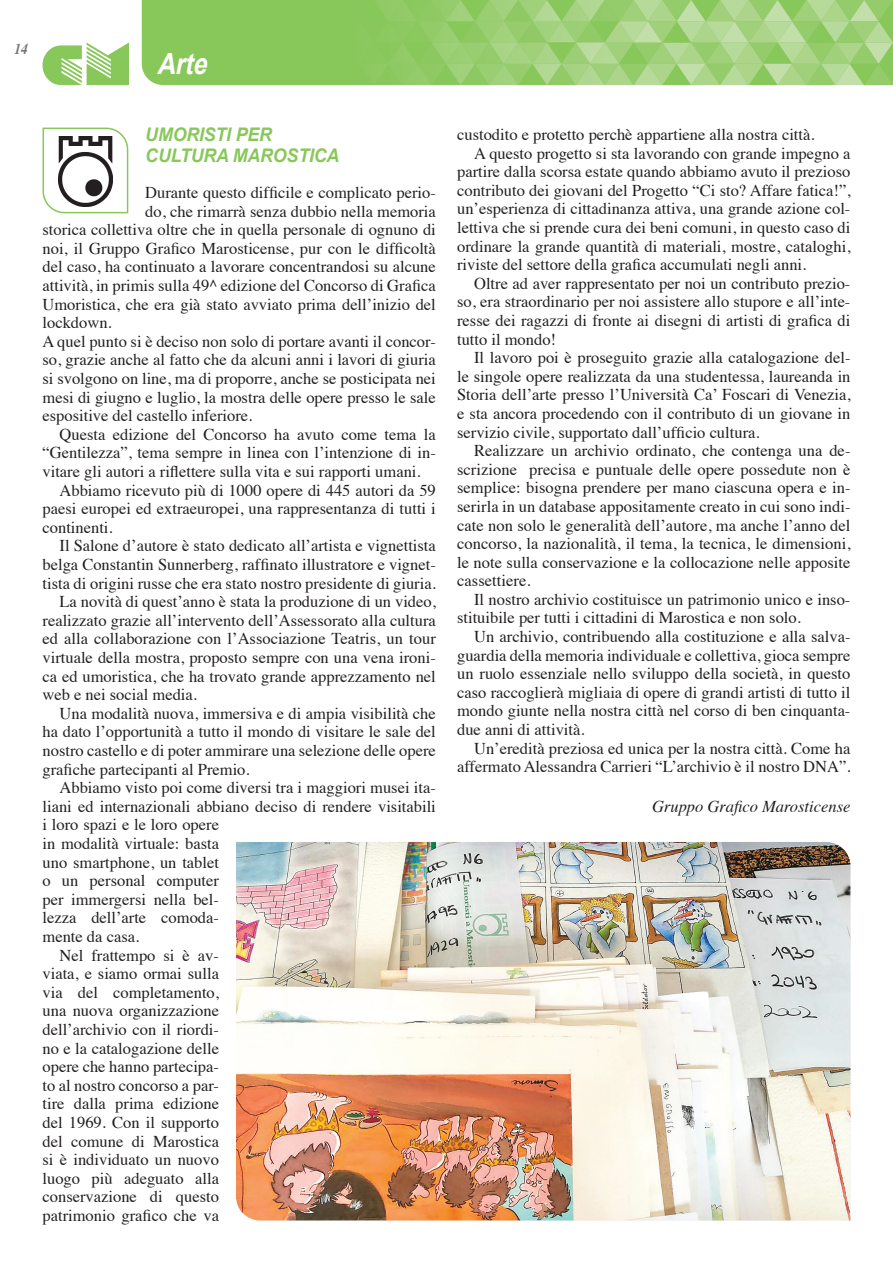
<style>
.page{position:relative;width:893px;height:1263px;background:#fff}
.page>*{position:absolute;margin:0;border:0;box-sizing:border-box;transform-origin:0 0}
.t1{font:italic 700 29.25px "Arial";color:#fff;scale:.85 1}
.t2{font:italic 700 18.75px/21px "Arial";letter-spacing:-.01em;color:#88c75a;scale:.95 1}
.t3{font:16.5px "Times";color:#231f20}
.t4{font:italic 16.5px "Times";color:#231f20}
.t5{font:italic 700 15px "Times";color:#76787b;scale:.9 1}
</style>
<div class="page">
<svg style="left:43px;top:43px;width:86px;height:42px"></svg>
<div style="left:142px;top:0;width:203px;height:85px;background:#88c75a"></div>
<svg style="left:42px;top:127px;width:87px;height:87px"></svg>
<img style="left:236px;top:842px;width:614px;height:378px">
<svg style="left:345px;top:0;width:548px;height:85px"></svg>
<p class="t5" style="left:15px;top:35px;width:16px">14</p>
<h1 class="t1" style="left:157px;top:45px;width:69px">Arte</h1>
<p class="t2" style="left:145px;top:125px;width:206px">UMORISTI PER<br>CULTURA MAROSTICA</p>
<p class="t3" style="left:145px;top:177px;width:292px">Durante questo difficile e complicato perio-</p>
<p class="t3" style="left:145px;top:196px;width:292px">do, che rimarrà senza dubbio nella memoria</p>
<p class="t3" style="left:43px;top:214px;width:395px">storica collettiva oltre che in quella personale di ognuno di</p>
<p class="t3" style="left:43px;top:233px;width:395px">noi, il Gruppo Grafico Marosticense, pur con le difficoltà</p>
<p class="t3" style="left:43px;top:251px;width:395px">del caso, ha continuato a lavorare concentrandosi su alcune</p>
<p class="t3" style="left:43px;top:270px;width:395px">attività, in primis sulla 49^ edizione del Concorso di Grafica</p>
<p class="t3" style="left:43px;top:289px;width:395px">Umoristica, che era già stato avviato prima dell’inizio del</p>
<p class="t3" style="left:43px;top:307px;width:71px">lockdown.</p>
<p class="t3" style="left:43px;top:326px;width:395px">A quel punto si è deciso non solo di portare avanti il concor-</p>
<p class="t3" style="left:43px;top:344px;width:395px">so, grazie anche al fatto che da alcuni anni i lavori di giuria</p>
<p class="t3" style="left:43px;top:363px;width:395px">si svolgono on line, ma di proporre, anche se posticipata nei</p>
<p class="t3" style="left:43px;top:382px;width:395px">mesi di giugno e luglio, la mostra delle opere presso le sale</p>
<p class="t3" style="left:43px;top:400px;width:211px">espositive del castello inferiore.</p>
<p class="t3" style="left:60px;top:419px;width:378px">Questa edizione del Concorso ha avuto come tema la</p>
<p class="t3" style="left:43px;top:437px;width:395px">“Gentilezza”, tema sempre in linea con l’intenzione di in-</p>
<p class="t3" style="left:43px;top:456px;width:380px">vitare gli autori a riflettere sulla vita e sui rapporti umani.</p>
<p class="t3" style="left:60px;top:475px;width:378px">Abbiamo ricevuto più di 1000 opere di 445 autori da 59</p>
<p class="t3" style="left:43px;top:493px;width:395px">paesi europei ed extraeuropei, una rappresentanza di tutti i</p>
<p class="t3" style="left:43px;top:512px;width:72px">continenti.</p>
<p class="t3" style="left:60px;top:530px;width:378px">Il Salone d’autore è stato dedicato all’artista e vignettista</p>
<p class="t3" style="left:43px;top:549px;width:395px">belga Constantin Sunnerberg, raffinato illustratore e vignet-</p>
<p class="t3" style="left:43px;top:568px;width:395px">tista di origini russe che era stato nostro presidente di giuria.</p>
<p class="t3" style="left:60px;top:586px;width:378px">La novità di quest’anno è stata la produzione di un video,</p>
<p class="t3" style="left:43px;top:605px;width:395px">realizzato grazie all’intervento dell’Assessorato alla cultura</p>
<p class="t3" style="left:43px;top:623px;width:395px">ed alla collaborazione con l’Associazione Teatris, un tour</p>
<p class="t3" style="left:43px;top:642px;width:395px">virtuale della mostra, proposto sempre con una vena ironi-</p>
<p class="t3" style="left:43px;top:661px;width:395px">ca ed umoristica, che ha trovato grande apprezzamento nel</p>
<p class="t3" style="left:43px;top:679px;width:156px">web e nei social media.</p>
<p class="t3" style="left:60px;top:698px;width:378px">Una modalità nuova, immersiva e di ampia visibilità che</p>
<p class="t3" style="left:43px;top:716px;width:395px">ha dato l’opportunità a tutto il mondo di visitare le sale del</p>
<p class="t3" style="left:43px;top:735px;width:395px">nostro castello e di poter ammirare una selezione delle opere</p>
<p class="t3" style="left:43px;top:754px;width:209px">grafiche partecipanti al Premio.</p>
<p class="t3" style="left:60px;top:772px;width:378px">Abbiamo visto poi come diversi tra i maggiori musei ita-</p>
<p class="t3" style="left:43px;top:791px;width:395px">liani ed internazionali abbiano deciso di rendere visitabili</p>
<p class="t3" style="left:43px;top:809px;width:178px">i loro spazi e le loro opere</p>
<p class="t3" style="left:43px;top:828px;width:178px">in modalità virtuale: basta</p>
<p class="t3" style="left:43px;top:847px;width:178px">uno smartphone, un tablet</p>
<p class="t3" style="left:43px;top:865px;width:178px">o un personal computer</p>
<p class="t3" style="left:43px;top:884px;width:178px">per immergersi nella bel-</p>
<p class="t3" style="left:43px;top:902px;width:178px">lezza dell’arte comoda-</p>
<p class="t3" style="left:43px;top:921px;width:98px">mente da casa.</p>
<p class="t3" style="left:60px;top:940px;width:161px">Nel frattempo si è av-</p>
<p class="t3" style="left:43px;top:958px;width:178px">viata, e siamo ormai sulla</p>
<p class="t3" style="left:43px;top:977px;width:178px">via del completamento,</p>
<p class="t3" style="left:43px;top:995px;width:178px">una nuova organizzazione</p>
<p class="t3" style="left:43px;top:1014px;width:178px">dell’archivio con il riordi-</p>
<p class="t3" style="left:43px;top:1032px;width:178px">no e la catalogazione delle</p>
<p class="t3" style="left:43px;top:1051px;width:178px">opere che hanno partecipa-</p>
<p class="t3" style="left:43px;top:1070px;width:178px">to al nostro concorso a par-</p>
<p class="t3" style="left:43px;top:1088px;width:178px">tire dalla prima edizione</p>
<p class="t3" style="left:43px;top:1107px;width:178px">del 1969. Con il supporto</p>
<p class="t3" style="left:43px;top:1125px;width:178px">del comune di Marostica</p>
<p class="t3" style="left:43px;top:1144px;width:178px">si è individuato un nuovo</p>
<p class="t3" style="left:43px;top:1163px;width:178px">luogo più adeguato alla</p>
<p class="t3" style="left:43px;top:1181px;width:178px">conservazione di questo</p>
<p class="t3" style="left:43px;top:1200px;width:178px">patrimonio grafico che va</p>
<p class="t3" style="left:457px;top:119px;width:359px">custodito e protetto perchè appartiene alla nostra città.</p>
<p class="t3" style="left:474px;top:138px;width:378px">A questo progetto si sta lavorando con grande impegno a</p>
<p class="t3" style="left:457px;top:156px;width:395px">partire dalla scorsa estate quando abbiamo avuto il prezioso</p>
<p class="t3" style="left:457px;top:175px;width:395px">contributo dei giovani del Progetto “Ci sto? Affare fatica!”,</p>
<p class="t3" style="left:457px;top:193px;width:395px">un’esperienza di cittadinanza attiva, una grande azione col-</p>
<p class="t3" style="left:457px;top:212px;width:395px">lettiva che si prende cura dei beni comuni, in questo caso di</p>
<p class="t3" style="left:457px;top:231px;width:395px">ordinare la grande quantità di materiali, mostre, cataloghi,</p>
<p class="t3" style="left:457px;top:249px;width:351px">riviste del settore della grafica accumulati negli anni.</p>
<p class="t3" style="left:474px;top:268px;width:378px">Oltre ad aver rappresentato per noi un contributo prezio-</p>
<p class="t3" style="left:457px;top:286px;width:395px">so, era straordinario per noi assistere allo stupore e all’inte-</p>
<p class="t3" style="left:457px;top:305px;width:395px">resse dei ragazzi di fronte ai disegni di artisti di grafica di</p>
<p class="t3" style="left:457px;top:324px;width:101px">tutto il mondo!</p>
<p class="t3" style="left:474px;top:342px;width:378px">Il lavoro poi è proseguito grazie alla catalogazione del-</p>
<p class="t3" style="left:457px;top:361px;width:395px">le singole opere realizzata da una studentessa, laureanda in</p>
<p class="t3" style="left:457px;top:379px;width:395px">Storia dell’arte presso l’Università Ca’ Foscari di Venezia,</p>
<p class="t3" style="left:457px;top:398px;width:395px">e sta ancora procedendo con il contributo di un giovane in</p>
<p class="t3" style="left:457px;top:416px;width:304px">servizio civile, supportato dall’ufficio cultura.</p>
<p class="t3" style="left:474px;top:435px;width:378px">Realizzare un archivio ordinato, che contenga una de-</p>
<p class="t3" style="left:457px;top:454px;width:395px">scrizione precisa e puntuale delle opere possedute non è</p>
<p class="t3" style="left:457px;top:472px;width:395px">semplice: bisogna prendere per mano ciascuna opera e in-</p>
<p class="t3" style="left:457px;top:491px;width:395px">serirla in un database appositamente creato in cui sono indi-</p>
<p class="t3" style="left:457px;top:509px;width:395px">cate non solo le generalità dell’autore, ma anche l’anno del</p>
<p class="t3" style="left:457px;top:528px;width:395px">concorso, la nazionalità, il tema, la tecnica, le dimensioni,</p>
<p class="t3" style="left:457px;top:547px;width:395px">le note sulla conservazione e la collocazione nelle apposite</p>
<p class="t3" style="left:457px;top:565px;width:75px">cassettiere.</p>
<p class="t3" style="left:474px;top:584px;width:378px">Il nostro archivio costituisce un patrimonio unico e inso-</p>
<p class="t3" style="left:457px;top:602px;width:345px">stituibile per tutti i cittadini di Marostica e non solo.</p>
<p class="t3" style="left:474px;top:621px;width:378px">Un archivio, contribuendo alla costituzione e alla salva-</p>
<p class="t3" style="left:457px;top:640px;width:395px">guardia della memoria individuale e collettiva, gioca sempre</p>
<p class="t3" style="left:457px;top:658px;width:395px">un ruolo essenziale nello sviluppo della società, in questo</p>
<p class="t3" style="left:457px;top:677px;width:395px">caso raccoglierà migliaia di opere di grandi artisti di tutto il</p>
<p class="t3" style="left:457px;top:695px;width:395px">mondo giunte nella nostra città nel corso di ben cinquanta-</p>
<p class="t3" style="left:457px;top:714px;width:129px">due anni di attività.</p>
<p class="t3" style="left:474px;top:733px;width:378px">Un’eredità preziosa ed unica per la nostra città. Come ha</p>
<p class="t3" style="left:457px;top:751px;width:395px">affermato Alessandra Carrieri “L’archivio è il nostro DNA”.</p>
<p class="t4" style="left:652px;top:792px;width:200px">Gruppo Grafico Marosticense</p>
</div>
